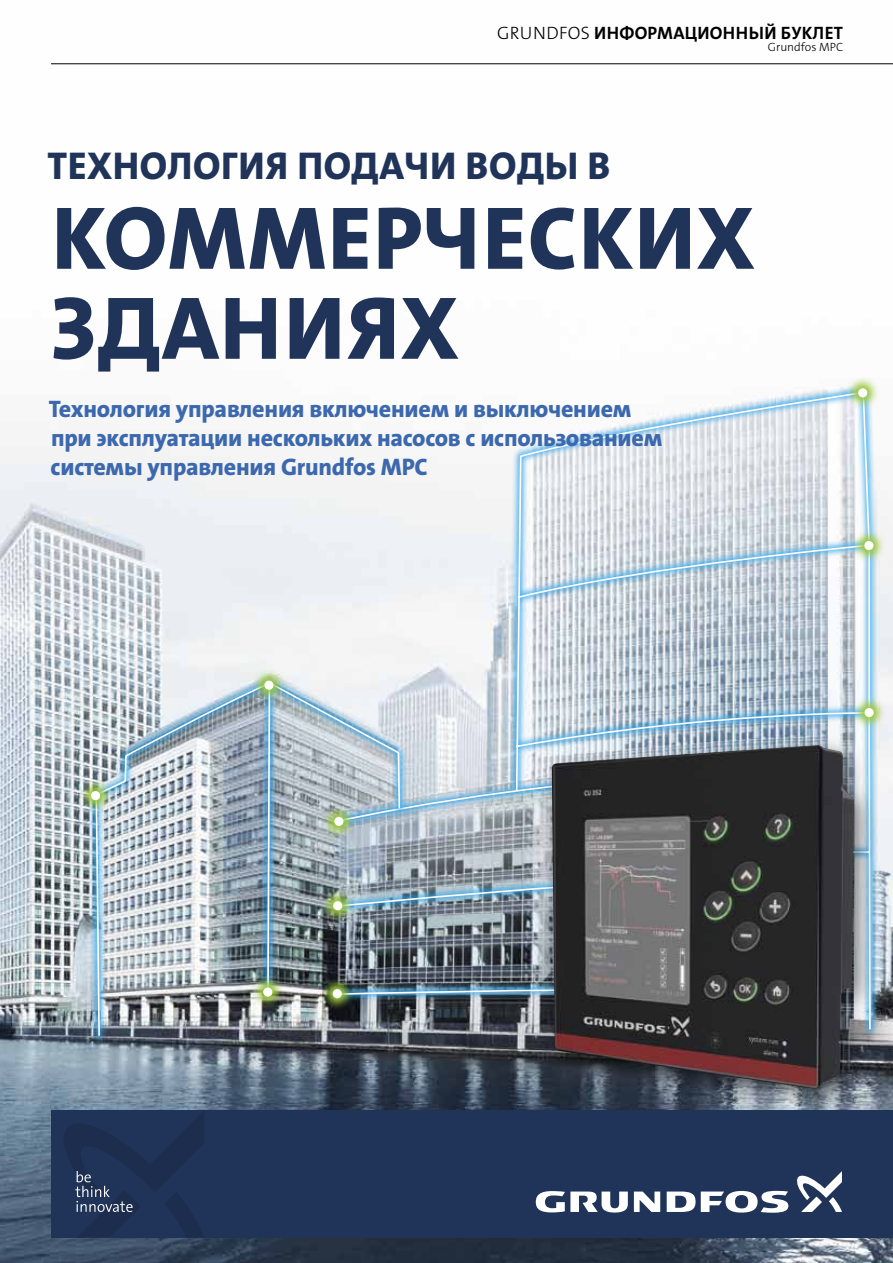
<style>
.page{position:relative;width:893px;height:1263px;background:#fff}
.page>*{position:absolute;margin:0;border:0;box-sizing:border-box;transform-origin:0 0}
.t1{font:90px/90px "Grundfos The Sans V2 OT 8 XB";letter-spacing:.015em;color:#20345a}
.t2{font:39px "Grundfos The Sans V2 OT 8 XB";letter-spacing:.015em;color:#20345a}
.t3{font:24px/28.8px "Grundfos The Sans V2 OT 8 XB";letter-spacing:-.01em;color:#3c68ae}
.t4{font:18px "Grundfos The Sans V2 OT 7 B";letter-spacing:.015em;color:#000}
.t5{font:12px "Grundfos The Sans V2 OT 3 L";color:#000}
.s1{font-family:"Grundfos The Sans V2 OT 3 L"}
</style>
<div class="page">
<img style="left:0;top:64px;width:893px;height:1199px">
<div style="left:330px;top:384px;width:549px;height:653px;background:#36a7e9;opacity:.9"></div>
<svg style="left:337px;top:393px;width:534px;height:637px"></svg>
<svg style="left:845px;top:376px;width:35px;height:34px"></svg>
<div style="left:858px;top:388px;width:9px;height:9px;background:#fff;border-radius:50%"></div>
<svg style="left:852px;top:528px;width:34px;height:35px"></svg>
<div style="left:864px;top:541px;width:9px;height:9px;background:#fff;border-radius:50%"></div>
<svg style="left:852px;top:695px;width:34px;height:35px"></svg>
<div style="left:864px;top:708px;width:10px;height:9px;background:#fff;border-radius:50%"></div>
<div style="left:87px;top:674px;width:321px;height:370px;background:#36a7e9;opacity:.9"></div>
<img style="left:95px;top:681px;width:306px;height:356px">
<div style="left:329px;top:871px;width:398px;height:44px;background:#36a7e9;opacity:.9"></div>
<svg style="left:336px;top:875px;width:204px;height:33px;background:#8ca3b1"></svg>
<div style="left:328px;top:981px;width:400px;height:22px;background:#36a7e9;opacity:.9"></div>
<svg style="left:355px;top:987px;width:185px;height:9px;background:#75a1bc"></svg>
<svg style="left:322px;top:804px;width:34px;height:35px"></svg>
<div style="left:334px;top:817px;width:9px;height:9px;background:#fff;border-radius:50%"></div>
<svg style="left:251px;top:975px;width:34px;height:34px"></svg>
<div style="left:263px;top:987px;width:9px;height:10px;background:#fff;border-radius:50%"></div>
<svg style="left:252px;top:668px;width:34px;height:34px"></svg>
<div style="left:264px;top:681px;width:10px;height:9px;background:#fff;border-radius:50%"></div>
<svg style="left:78px;top:778px;width:35px;height:35px"></svg>
<div style="left:91px;top:791px;width:9px;height:9px;background:#fff;border-radius:50%"></div>
<svg style="left:320px;top:888px;width:35px;height:35px"></svg>
<div style="left:333px;top:901px;width:9px;height:9px;background:#fff;border-radius:50%"></div>
<svg style="left:320px;top:976px;width:35px;height:35px"></svg>
<div style="left:333px;top:989px;width:9px;height:9px;background:#fff;border-radius:50%"></div>
<div style="left:540px;top:734px;width:338px;height:379px;background:#000;opacity:.51"></div>
<img style="left:552px;top:745px;width:302px;height:344px">
<div style="left:51px;top:1110px;width:842px;height:127px;background:#20345a"></div>
<svg style="left:634px;top:1191px;width:26px;height:21px"></svg>
<svg style="left:536px;top:1191px;width:92px;height:21px"></svg>
<svg style="left:667px;top:1191px;width:121px;height:22px"></svg>
<svg style="left:797px;top:1171px;width:45px;height:41px"></svg>
<svg style="left:64px;top:1111px;width:140px;height:126px"></svg>
<hr style="left:51px;top:63px;width:842px;height:1px;background:#000">
<p class="t4" style="left:497px;top:21px;width:347px"><span class="s1">grundfos</span> ИНФОРМАЦИОННЫЙ БУКЛЕТ</p>
<p class="t5" style="left:768px;top:39px;width:77px">Grundfos MPC</p>
<h2 class="t2" style="left:48px;top:141px;width:564px">ТЕХНОЛОГИЯ ПОДАЧИ ВОДЫ В</h2>
<h1 class="t1" style="left:51px;top:194px;width:705px">КОММЕРЧЕСКИХ<br>ЗДАНИЯХ</h1>
<p class="t3" style="left:49px;top:395px;width:615px">Технология управления включением и выключением при эксплуатации нескольких насосов с использованием системы управления Grundfos MPC</p>
</div>
